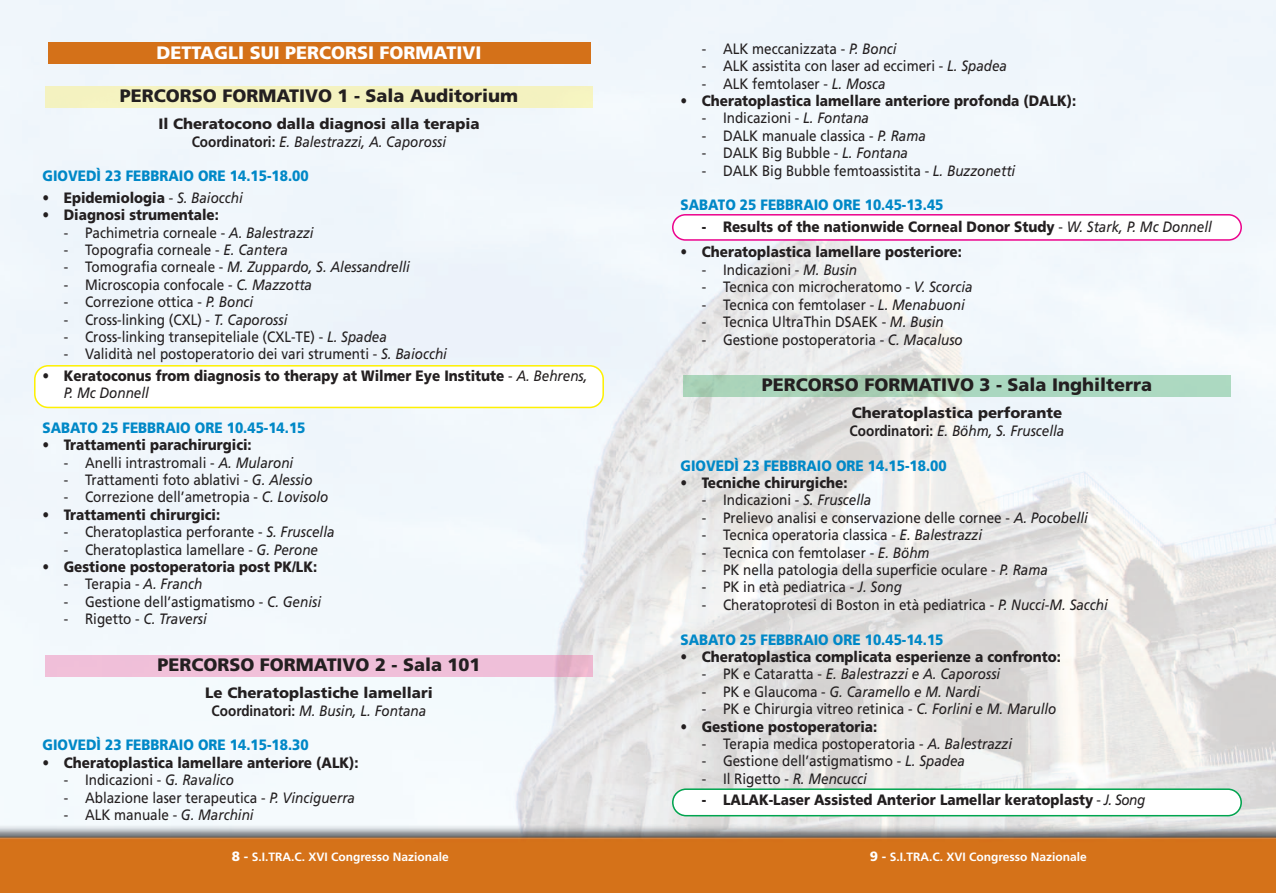
<style>
.page{position:relative;width:1276px;height:893px;background:#fff}
.page>*{position:absolute;margin:0;border:0;box-sizing:border-box;transform-origin:0 0}
.t1{font:900 18px "Frutiger";color:#231f20}
.t2{font:900 18px "Frutiger";color:#fff}
.t3{font:15px "Frutiger";color:#231f20;scale:.9 1}
.t4{font:900 15px/17.4px "Frutiger";color:#231f20;scale:.9 1}
.t5{font:900 15px/17.4px "Frutiger";color:#231f20;text-align:center}
.t6{font:900 15px "Frutiger";color:#0088c7;scale:.9 1}
.t7{font:italic 15px "Frutiger";color:#231f20;scale:.9 1}
.t8{font:700 12px "Frutiger";color:#fff}
.s1{font-weight:700}
.s2{font-weight:400;font-style:italic}
.s3{font-weight:400}
.s4{font-style:italic}
.s5{font-style:normal}
.s6{font-weight:900;font-size:13.5px}
.s7{font-size:13.5px}
</style>
<div class="page">
<img style="left:0;top:0;width:1276px;height:893px">
<svg style="left:34px;top:365px;width:570px;height:43px"></svg>
<svg style="left:672px;top:214px;width:570px;height:27px"></svg>
<svg style="left:672px;top:788px;width:570px;height:28px"></svg>
<img style="left:683px;top:375px;width:547px;height:22px">
<div style="left:48px;top:43px;width:542px;height:21px;background:#d47119"></div>
<div style="left:46px;top:86px;width:546px;height:22px;background:#f4f2c0"></div>
<div style="left:46px;top:655px;width:546px;height:21px;background:#f0bfd9"></div>
<p class="t2" style="left:157px;top:46px;width:326px">DETTAGLI SUI PERCORSI FORMATIVI</p>
<p class="t1" style="left:120px;top:88px;width:399px">PERCORSO FORMATIVO 1 - Sala Auditorium</p>
<p class="t5" style="left:158px;top:116px;width:323px">Il Cheratocono dalla diagnosi alla terapia<br><span class="s1">Coordinatori:</span> <span class="s2">E. Balestrazzi, A. Caporossi</span></p>
<p class="t6" style="left:43px;top:170px;width:297px">GIOVEDÌ 23 FEBBRAIO ORE 14.15-18.00</p>
<p class="t4" style="left:43px;top:190px;width:224px"><span class="s3">•</span> Epidemiologia <span class="s3">-</span> <span class="s2">S. Baiocchi</span></p>
<p class="t4" style="left:43px;top:207px;width:198px"><span class="s3">•</span> Diagnosi strumentale:</p>
<p class="t3" style="left:64px;top:226px;width:279px">- Pachimetria corneale - <span class="s4">A. Balestrazzi</span></p>
<p class="t3" style="left:64px;top:244px;width:250px">- Topografia corneale - <span class="s4">E. Cantera</span></p>
<p class="t7" style="left:64px;top:261px;width:386px"><span class="s5">- Tomografia corneale -</span> M. Zuppardo, S. Alessandrelli</p>
<p class="t3" style="left:64px;top:278px;width:277px">- Microscopia confocale - <span class="s4">C. Mazzotta</span></p>
<p class="t3" style="left:64px;top:296px;width:212px">- Correzione ottica - <span class="s4">P. Bonci</span></p>
<p class="t3" style="left:64px;top:313px;width:250px">- Cross-linking (CXL) - <span class="s4">T. Caporossi</span></p>
<p class="t3" style="left:64px;top:331px;width:360px">- Cross-linking transepiteliale (CXL-TE) - <span class="s4">L. Spadea</span></p>
<p class="t3" style="left:64px;top:348px;width:427px">- Validità nel postoperatorio dei vari strumenti - <span class="s4">S. Baiocchi</span></p>
<p class="t4" style="left:64px;top:368px;width:583px;text-indent:-21px"><span class="s3">•</span> Keratoconus from diagnosis to therapy at Wilmer Eye Institute <span class="s3">-</span> <span class="s2">A. Behrens,<br>P. Mc Donnell</span></p>
<p class="t6" style="left:43px;top:422px;width:294px">SABATO 25 FEBBRAIO ORE 10.45-14.15</p>
<p class="t4" style="left:43px;top:437px;width:234px">• Trattamenti parachirurgici:</p>
<p class="t3" style="left:64px;top:456px;width:256px">- Anelli intrastromali - <span class="s4">A. Mularoni</span></p>
<p class="t3" style="left:64px;top:474px;width:278px">- Trattamenti foto ablativi - <span class="s4">G. Alessio</span></p>
<p class="t3" style="left:64px;top:491px;width:296px">- Correzione dell’ametropia - <span class="s4">C. Lovisolo</span></p>
<p class="t4" style="left:43px;top:507px;width:199px">• Trattamenti chirurgici:</p>
<p class="t3" style="left:64px;top:526px;width:302px">- Cheratoplastica perforante - <span class="s4">S. Fruscella</span></p>
<p class="t3" style="left:64px;top:543px;width:284px">- Cheratoplastica lamellare - <span class="s4">G. Perone</span></p>
<p class="t4" style="left:43px;top:559px;width:307px">• Gestione postoperatoria post PK/LK:</p>
<p class="t3" style="left:64px;top:578px;width:156px">- Terapia - <span class="s4">A. Franch</span></p>
<p class="t3" style="left:64px;top:596px;width:287px">- Gestione dell’astigmatismo - <span class="s4">C. Genisi</span></p>
<p class="t7" style="left:64px;top:613px;width:161px"><span class="s5">- Rigetto -</span> C. Traversi</p>
<p class="t1" style="left:157px;top:657px;width:325px">PERCORSO FORMATIVO 2 - Sala 101</p>
<p class="t5" style="left:205px;top:685px;width:229px">Le Cheratoplastiche lamellari<br><span class="s1">Coordinatori:</span> <span class="s2">M. Busin, L. Fontana</span></p>
<p class="t6" style="left:43px;top:739px;width:297px">GIOVEDÌ 23 FEBBRAIO ORE 14.15-18.30</p>
<p class="t4" style="left:43px;top:755px;width:353px">• Cheratoplastica lamellare anteriore (ALK):</p>
<p class="t3" style="left:64px;top:774px;width:191px">- Indicazioni - <span class="s4">G. Ravalico</span></p>
<p class="t3" style="left:64px;top:791px;width:325px">- Ablazione laser terapeutica - <span class="s4">P. Vinciguerra</span></p>
<p class="t3" style="left:64px;top:809px;width:212px">- ALK manuale - <span class="s4">G. Marchini</span></p>
<p class="t8" style="left:232px;top:852px;width:219px"><span class="s6">8</span> <span class="s7">-</span> S.I.TRA.C. XVI Congresso Nazionale</p>
<p class="t3" style="left:702px;top:43px;width:218px">- ALK meccanizzata - <span class="s4">P. Bonci</span></p>
<p class="t3" style="left:702px;top:60px;width:341px">- ALK assistita con laser ad eccimeri - <span class="s4">L. Spadea</span></p>
<p class="t3" style="left:702px;top:77px;width:206px">- ALK femtolaser - <span class="s4">L. Mosca</span></p>
<p class="t4" style="left:680px;top:93px;width:441px">• Cheratoplastica lamellare anteriore profonda (DALK):</p>
<p class="t3" style="left:702px;top:112px;width:187px">- Indicazioni - <span class="s4">L. Fontana</span></p>
<p class="t3" style="left:702px;top:130px;width:250px">- DALK manuale classica - <span class="s4">P. Rama</span></p>
<p class="t3" style="left:702px;top:147px;width:231px">- DALK Big Bubble - <span class="s4">L. Fontana</span></p>
<p class="t3" style="left:702px;top:164px;width:350px">- DALK Big Bubble femtoassistita - <span class="s4">L. Buzzonetti</span></p>
<p class="t6" style="left:680px;top:199px;width:294px">SABATO 25 FEBBRAIO ORE 10.45-13.45</p>
<p class="t4" style="left:702px;top:219px;width:568px">- Results of the nationwide Corneal Donor Study <span class="s3">-</span> <span class="s2">W. Stark, P. Mc Donnell</span></p>
<p class="t4" style="left:680px;top:245px;width:314px">• Cheratoplastica lamellare posteriore:</p>
<p class="t3" style="left:702px;top:264px;width:174px">- Indicazioni - <span class="s4">M. Busin</span></p>
<p class="t3" style="left:702px;top:281px;width:302px">- Tecnica con microcheratomo - <span class="s4">V. Scorcia</span></p>
<p class="t3" style="left:702px;top:298px;width:294px">- Tecnica con femtolaser - <span class="s4">L. Menabuoni</span></p>
<p class="t3" style="left:702px;top:316px;width:270px">- Tecnica UltraThin DSAEK - <span class="s4">M. Busin</span></p>
<p class="t3" style="left:702px;top:333px;width:291px">- Gestione postoperatoria - <span class="s4">C. Macaluso</span></p>
<p class="t1" style="left:762px;top:377px;width:391px">PERCORSO FORMATIVO 3 - Sala Inghilterra</p>
<p class="t5" style="left:849px;top:406px;width:216px;text-align:left">Cheratoplastica perforante<br><span class="s1">Coordinatori:</span> <span class="s2">E. Böhm, S. Fruscella</span></p>
<p class="t6" style="left:680px;top:459px;width:297px">GIOVEDÌ 23 FEBBRAIO ORE 14.15-18.00</p>
<p class="t4" style="left:680px;top:475px;width:187px">• Tecniche chirurgiche:</p>
<p class="t3" style="left:702px;top:494px;width:190px">- Indicazioni - <span class="s4">S. Fruscella</span></p>
<p class="t3" style="left:702px;top:511px;width:430px">- Prelievo analisi e conservazione delle cornee - <span class="s4">A. Pocobelli</span></p>
<p class="t3" style="left:702px;top:529px;width:313px">- Tecnica operatoria classica - <span class="s4">E. Balestrazzi</span></p>
<p class="t3" style="left:702px;top:546px;width:255px">- Tecnica con femtolaser - <span class="s4">E. Böhm</span></p>
<p class="t3" style="left:702px;top:564px;width:386px">- PK nella patologia della superficie oculare - <span class="s4">P. Rama</span></p>
<p class="t3" style="left:702px;top:581px;width:224px">- PK in età pediatrica - <span class="s4">J. Song</span></p>
<p class="t3" style="left:702px;top:598px;width:453px">- Cheratoprotesi di Boston in età pediatrica - <span class="s4">P. Nucci-M. Sacchi</span></p>
<p class="t6" style="left:680px;top:633px;width:294px">SABATO 25 FEBBRAIO ORE 10.45-14.15</p>
<p class="t4" style="left:680px;top:649px;width:424px">• Cheratoplastica complicata esperienze a confronto:</p>
<p class="t7" style="left:702px;top:668px;width:333px"><span class="s5">- PK e Cataratta -</span> E. Balestrazzi e A. Caporossi</p>
<p class="t7" style="left:702px;top:685px;width:311px"><span class="s5">- PK e Glaucoma -</span> G. Caramello e M. Nardi</p>
<p class="t3" style="left:702px;top:703px;width:395px">- PK e Chirurgia vitreo retinica - <span class="s4">C. Forlini e M. Marullo</span></p>
<p class="t4" style="left:680px;top:719px;width:220px">• Gestione postoperatoria:</p>
<p class="t3" style="left:702px;top:738px;width:346px">- Terapia medica postoperatoria - <span class="s4">A. Balestrazzi</span></p>
<p class="t3" style="left:702px;top:755px;width:294px">- Gestione dell’astigmatismo - <span class="s4">L. Spadea</span></p>
<p class="t3" style="left:702px;top:772px;width:185px">- Il Rigetto - <span class="s4">R. Mencucci</span></p>
<p class="t4" style="left:702px;top:792px;width:494px">- LALAK-Laser Assisted Anterior Lamellar keratoplasty <span class="s3">-</span> <span class="s2">J. Song</span></p>
<p class="t8" style="left:869px;top:852px;width:219px"><span class="s6">9</span> <span class="s7">-</span> S.I.TRA.C. XVI Congresso Nazionale</p>
</div>
